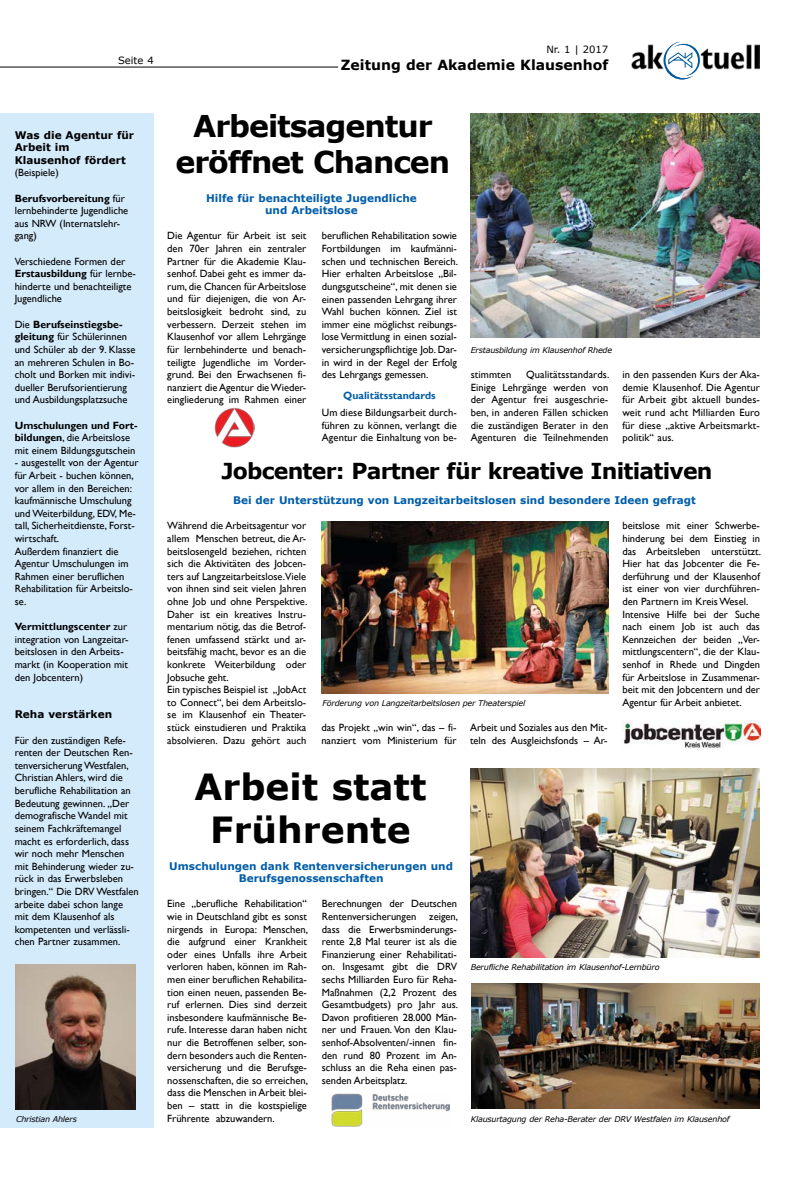
<style>
.page{position:relative;width:794px;height:1191px;background:#fff}
.page>*{position:absolute;margin:0;border:0;box-sizing:border-box;transform-origin:0 0}
.t1{font:700 36px/43.2px "Verdana";color:#000;text-align:center}
.t2{font:700 30px/36px "Verdana";letter-spacing:-.035em;color:#000;text-align:center}
.t3{font:700 22px "Verdana";letter-spacing:-.035em;color:#000}
.t4{font:700 14px "Verdana";color:#000}
.t5{font:10.5px/12.6px "Gill Sans";color:#000}
.t6{font:700 10.5px/12.6px "Verdana";color:#005da9;text-align:center}
.t7{font:700 10.5px/12.6px "Verdana";color:#000}
.t8{font:700 10.5px "Gill Sans";color:#005da9}
.t9{font:10px "Verdana";color:#000}
.t10{font:italic 8px "Verdana";letter-spacing:-.025em;color:#000}
.s1{font-weight:700}
</style>
<div class="page">
<img style="left:632px;top:44px;width:127px;height:25px">
<hr style="left:0;top:67px;width:338px;height:1px;background:#000">
<svg style="left:663px;top:42px;width:37px;height:37px"></svg>
<div style="left:0;top:113px;width:154px;height:1014px;background:#d4ebfb"></div>
<img style="left:471px;top:113px;width:289px;height:224px">
<img style="left:322px;top:521px;width:286px;height:173px">
<img style="left:471px;top:768px;width:288px;height:189px">
<img style="left:215px;top:407px;width:39px;height:40px">
<img style="left:623px;top:720px;width:137px;height:28px">
<img style="left:332px;top:1093px;width:117px;height:33px">
<img style="left:471px;top:983px;width:289px;height:125px">
<img style="left:15px;top:964px;width:120px;height:145px">
<p class="t9" style="left:118px;top:54px;width:37px">Seite 4</p>
<p class="t9" style="left:546px;top:42px;width:63px">Nr. 1 | 2017</p>
<h3 class="t4" style="left:341px;top:55px;width:269px">Zeitung der Akademie Klausenhof</h3>
<p class="t7" style="left:15px;top:128px;width:121px">Was die Agentur für<br>Arbeit im<br>Klausenhof fördert</p>
<p class="t5" style="left:15px;top:167px;width:45px">(Beispiele)</p>
<p class="t5" style="left:15px;top:192px;width:115px"><span class="s1">Berufsvorbereitung</span> für lernbehinderte Jugendliche aus NRW (Internatslehr&shy;gang)</p>
<p class="t5" style="left:15px;top:255px;width:123px">Verschiedene Formen der<br><span class="s1">Erstausbildung</span> für lernbe&shy;hinderte und benachteiligte<br>Jugendliche</p>
<p class="t5" style="left:15px;top:318px;width:122px">Die <span class="s1">Berufseinstiegsbe&shy;gleitung</span> für Schülerinnen und Schüler ab der 9. Klasse an mehreren Schulen in Bo&shy;cholt und Borken mit indivi&shy;dueller Berufsorientierung und Ausbildungsplatzsuche</p>
<p class="t5" style="left:15px;top:419px;width:124px"><span class="s1">Umschulungen und Fort&shy;bildungen</span>, die Arbeitslose mit einem Bildungsgutschein</p>
<p class="t5" style="left:15px;top:457px;width:125px">- ausgestellt von der Agentur für Arbeit - buchen können, vor allem in den Bereichen: kaufmännische Umschulung und Weiterbildung, EDV, Me&shy;tall, Sicherheitdienste, Forst&shy;wirtschaft.<br>Außerdem finanziert die<br>Agentur Umschulungen im<br>Rahmen einer beruflichen<br>Rehabilitation für Arbeitslo&shy;se.</p>
<p class="t5" style="left:15px;top:620px;width:115px"><span class="s1">Vermittlungscenter</span> zur integration von Langzeitar&shy;beitslosen in den Arbeits&shy;markt (in Kooperation mit den Jobcentern)</p>
<p class="t7" style="left:15px;top:708px;width:99px">Reha verstärken</p>
<p class="t5" style="left:15px;top:734px;width:126px">Für den zuständigen Refe&shy;renten der Deutschen Ren&shy;tenversicherung Westfalen,<br>Christian Ahlers, wird die berufliche Rehabilitation an<br>Bedeutung gewinnen. „Der demografische Wandel mit seinem Fachkräftemangel macht es erforderlich, dass wir noch mehr Menschen mit Behinderung wieder zu&shy;rück in das Erwerbsleben bringen.“ Die DRV Westfalen arbeite dabei schon lange mit dem Klausenhof als kompetenten und verlässli&shy;chen Partner zusammen.</p>
<p class="t10" style="left:16px;top:1113px;width:62px">Christian Ahlers</p>
<h2 class="t2" style="left:175px;top:108px;width:276px">Arbeitsagentur eröffnet Chancen</h2>
<p class="t6" style="left:206px;top:191px;width:212px">Hilfe für benachteiligte Jugendliche und Arbeitslose</p>
<p class="t5" style="left:167px;top:230px;width:140px;text-align:justify">Die Agentur für Arbeit ist seit den 70er Jahren ein zentraler Partner für die Akademie Klau&shy;senhof. Dabei geht es immer da&shy;rum, die Chancen für Arbeitslose und für diejenigen, die von Ar&shy;beitslosigkeit bedroht sind, zu verbessern. Derzeit stehen im Klausenhof vor allem Lehrgänge für lernbehinderte und benach&shy;teiligte Jugendliche im Vorder&shy;grund. Bei den Erwachsenen fi&shy;nanziert die Agentur die Wieder&shy;eingliederung im Rahmen einer</p>
<p class="t5" style="left:322px;top:230px;width:138px;text-align:justify">beruflichen Rehabilitation sowie Fortbildungen im kaufmänni&shy;schen und technischen Bereich.<br>Hier erhalten Arbeitslose „Bil&shy;dungsgutscheine“, mit denen sie einen passenden Lehrgang ihrer Wahl buchen können. Ziel ist immer eine möglichst reibungs&shy;lose Vermittlung in einen sozial&shy;versicherungspflichtige Job. Dar&shy;in wird in der Regel der Erfolg des Lehrgangs gemessen.</p>
<p class="t8" style="left:343px;top:389px;width:94px">Qualitätsstandards</p>
<p class="t5" style="left:322px;top:406px;width:137px;text-align:justify">Um diese Bildungsarbeit durch&shy;führen zu können, verlangt die Agentur die Einhaltung von be-</p>
<p class="t10" style="left:471px;top:344px;width:143px">Erstausbildung im Klausenhof Rhede</p>
<p class="t5" style="left:471px;top:368px;width:140px;text-align:justify;text-indent:55px">Qualitätsstandards.<br>Einige Lehrgänge werden von der Agentur frei ausgeschrie&shy;ben, in anderen Fällen schicken die zuständigen Berater in den Agenturen die Teilnehmenden</p>
<p class="t5" style="left:622px;top:368px;width:139px;text-align:justify">in den passenden Kurs der Aka&shy;demie Klausenhof. Die Agentur für Arbeit gibt aktuell bundes&shy;weit rund acht Milliarden Euro für diese „aktive Arbeitsmarkt&shy;politik“ aus.</p>
<p class="t5" style="left:471px;top:368px;width:42px">stimmten</p>
<h3 class="t3" style="left:221px;top:455px;width:492px">Jobcenter: Partner für kreative Initiativen</h3>
<p class="t6" style="left:233px;top:494px;width:464px">Bei der Unterstützung von Langzeitarbeitslosen sind besondere Ideen gefragt</p>
<p class="t5" style="left:167px;top:519px;width:141px">Während die Arbeitsagentur vor allem Menschen betreut, die Ar&shy;beitslosengeld beziehen, richten sich die Aktivitäten des Jobcen&shy;ters auf Langzeitarbeitslose.Viele von ihnen sind seit vielen Jahren ohne Job und ohne Perspektive.<br>Daher ist ein kreatives Instru&shy;mentarium nötig, das die Betrof&shy;fenen umfassend stärkt und ar&shy;beitsfähig macht, bevor es an die konkrete Weiterbildung oder<br>Jobsuche geht.<br>Ein typisches Beispiel ist „JobAct to Connect“, bei dem Arbeitslo&shy;se im Klausenhof ein Theater&shy;stück einstudieren und Praktika absolvieren. Dazu gehört auch</p>
<p class="t5" style="left:622px;top:520px;width:140px">beitslose mit einer Schwerbe&shy;hinderung bei dem Einstieg in das Arbeitsleben unterstützt.<br>Hier hat das Jobcenter die Fe&shy;derführung und der Klausenhof ist einer von vier durchführen&shy;den Partnern im Kreis Wesel.<br>Intensive Hilfe bei der Suche nach einem Job ist auch das<br>Kennzeichen der beiden „Ver&shy;mittlungscentern“, die der Klau&shy;senhof in Rhede und Dingden für Arbeitslose in Zusammenar&shy;beit mit den Jobcentern und der</p>
<p class="t10" style="left:322px;top:697px;width:204px">Förderung von Langzeitarbeitslosen per Theaterspiel</p>
<p class="t5" style="left:622px;top:696px;width:121px">Agentur für Arbeit anbietet.</p>
<p class="t5" style="left:321px;top:721px;width:137px">das Projekt „win win“, das – fi&shy;nanziert vom Ministerium für</p>
<p class="t5" style="left:470px;top:721px;width:139px">Arbeit und Soziales aus den Mit&shy;teln des Ausgleichsfonds – Ar-</p>
<h1 class="t1" style="left:195px;top:764px;width:233px">Arbeit statt<br>Frührente</h1>
<p class="t6" style="left:169px;top:859px;width:285px">Umschulungen dank Rentenversicherungen und<br>Berufsgenossenschaften</p>
<p class="t5" style="left:167px;top:897px;width:142px;text-align:justify">Eine „berufliche Rehabilitation“ wie in Deutschland gibt es sonst nirgends in Europa: Menschen, die aufgrund einer Krankheit oder eines Unfalls ihre Arbeit verloren haben, können im Rah&shy;men einer beruflichen Rehabilita&shy;tion einen neuen, passenden Be&shy;ruf erlernen. Dies sind derzeit insbesondere kaufmännische Be&shy;rufe. Interesse daran haben nicht nur die Betroffenen selber, son&shy;dern besonders auch die Renten&shy;versicherung und die Berufsge&shy;nossenschaften, die so erreichen, dass die Menschen in Arbeit blei&shy;ben – statt in die kostspielige Frührente abzuwandern.</p>
<p class="t5" style="left:322px;top:897px;width:138px;text-align:justify">Berechnungen der Deutschen Rentenversicherungen zeigen, dass die Erwerbsminderungs&shy;rente 2,8 Mal teurer ist als die Finanzierung einer Rehabilitati&shy;on. Insgesamt gibt die DRV sechs Milliarden Euro für Reha-Maßnahmen (2,2 Prozent des Gesamtbudgets) pro Jahr aus.<br>Davon profitieren 28.000 Män&shy;ner und Frauen. Von den Klau&shy;senhof-Absolventen/-innen fin&shy;den rund 80 Prozent im An&shy;schluss an die Reha einen pas&shy;senden Arbeitsplatz.</p>
<p class="t10" style="left:471px;top:962px;width:190px">Berufliche Rehabilitation im Klausenhof-Lernbüro</p>
<p class="t10" style="left:471px;top:1113px;width:260px">Klausurtagung der Reha-Berater der DRV Westfalen im Klausenhof</p>
</div>
